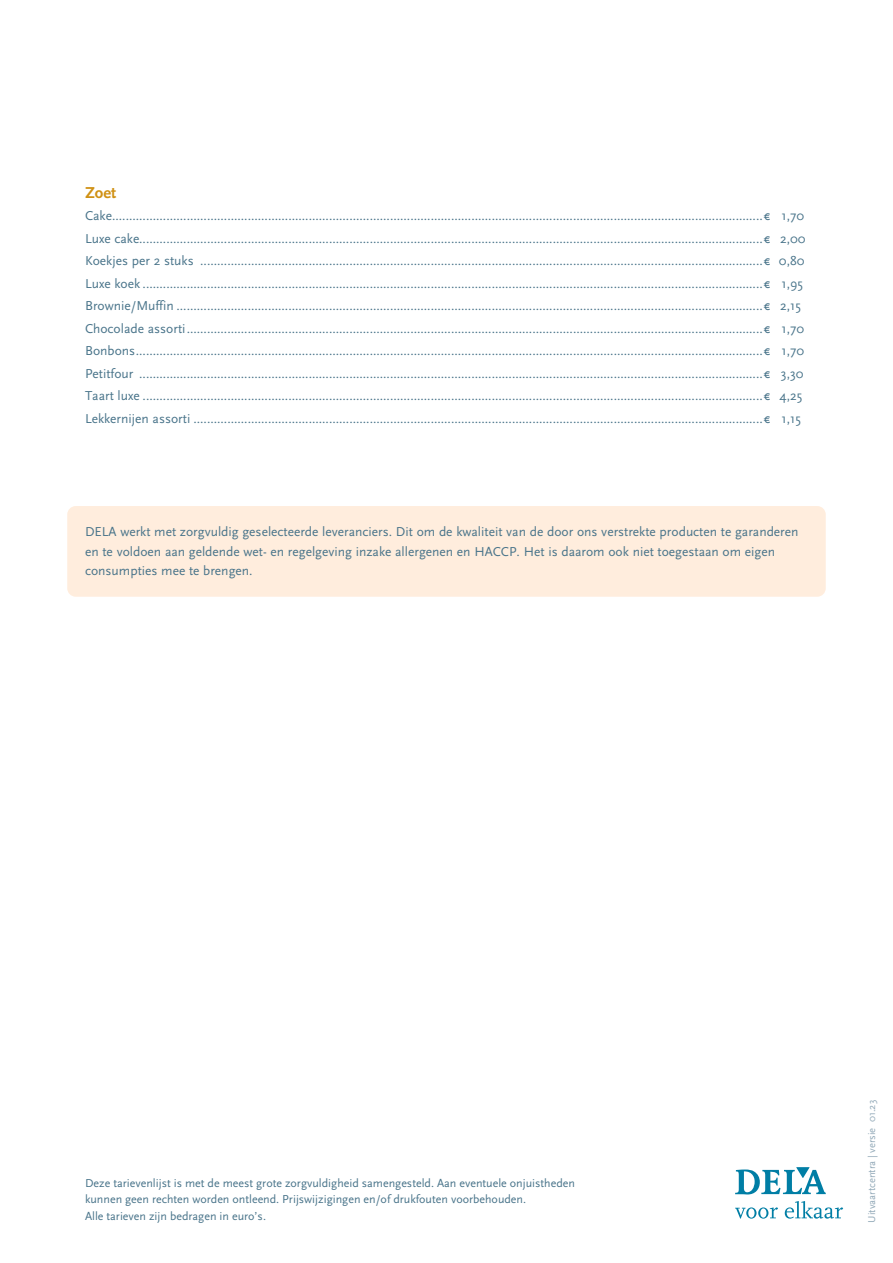
<style>
.page{position:relative;width:893px;height:1263px;background:#fff}
.page>*{position:absolute;margin:0;border:0;box-sizing:border-box;transform-origin:0 0}
.Normaal{font:700 16.5px "Scala Sans OT";color:#d09114}
.Normaal-2{font:13.5px/19.5px "Scala Sans OT";color:#49748a}
.t1{font:12px/16.5px "Scala Sans OT";color:#49748a}
.t2{font:10.5px "Scala Sans OT";color:#92a9b8}
</style>
<div class="page">
<svg style="left:735px;top:1207px;width:43px;height:11px"></svg>
<svg style="left:785px;top:1201px;width:58px;height:17px"></svg>
<svg style="left:735px;top:1167px;width:91px;height:27px"></svg>
<div style="left:67px;top:506px;width:759px;height:91px;background:#ffeddd;border-radius:9px"></div>
<p class="Normaal" style="left:85px;top:182px;width:33px">Zoet</p>
<p class="Normaal-2" style="left:85px;top:206px;width:720px">Cake................................................................................................................................................................................................€ 1,70</p>
<p class="Normaal-2" style="left:85px;top:228px;width:722px">Luxe cake........................................................................................................................................................................................€ 2,00</p>
<p class="Normaal-2" style="left:85px;top:251px;width:721px">Koekjes per 2 stuks ......................................................................................................................................................................€ 0,80</p>
<p class="Normaal-2" style="left:85px;top:273px;width:719px">Luxe koek .......................................................................................................................................................................................€ 1,95</p>
<p class="Normaal-2" style="left:85px;top:296px;width:717px">Brownie/Muffin .............................................................................................................................................................................€ 2,15</p>
<p class="Normaal-2" style="left:85px;top:318px;width:720px">Chocolade assorti..........................................................................................................................................................................€ 1,70</p>
<p class="Normaal-2" style="left:85px;top:341px;width:720px">Bonbons.........................................................................................................................................................................................€ 1,70</p>
<p class="Normaal-2" style="left:85px;top:363px;width:720px">Petitfour ........................................................................................................................................................................................€ 3,30</p>
<p class="Normaal-2" style="left:85px;top:386px;width:719px">Taart luxe .......................................................................................................................................................................................€ 4,25</p>
<p class="Normaal-2" style="left:85px;top:408px;width:717px">Lekkernijen assorti ........................................................................................................................................................................€ 1,15</p>
<p class="Normaal-2" style="left:85px;top:522px;width:715px">DELA werkt met zorgvuldig geselecteerde leveranciers. Dit om de kwaliteit van de door ons verstrekte producten te garanderen en te voldoen aan geldende wet- en regelgeving inzake allergenen en HACCP. Het is daarom ook niet toegestaan om eigen consumpties mee te brengen.</p>
<p class="t1" style="left:85px;top:1174px;width:491px">Deze tarievenlijst is met de meest grote zorgvuldigheid samengesteld. Aan eventuele onjuistheden kunnen geen rechten worden ontleend. Prijswijzigingen en/of drukfouten voorbehouden.<br>Alle tarieven zijn bedragen in euro’s.</p>
<p class="t2" style="left:865px;top:1222px;width:124px;rotate:-90deg">Uitvaartcentra | versie 01.23</p>
</div>
